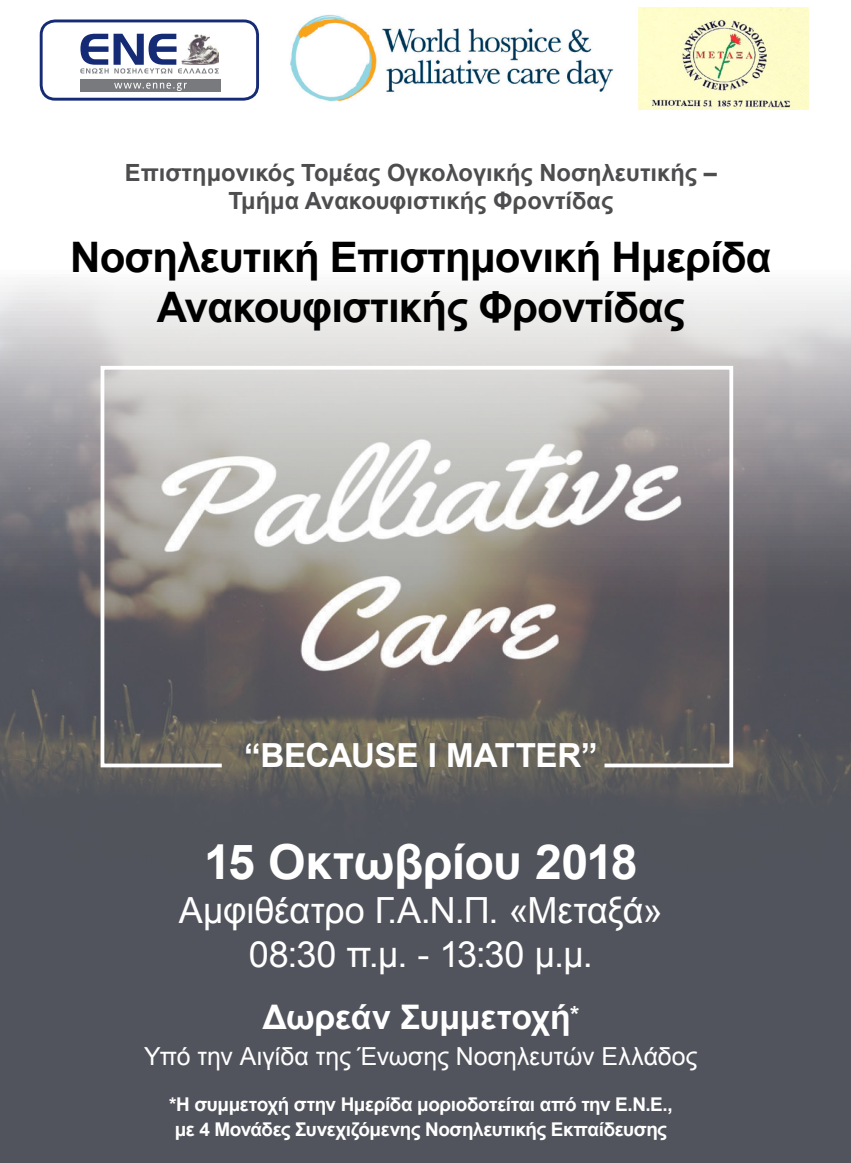
<style>
.page{position:relative;width:851px;height:1163px;background:#fff}
.page>*{position:absolute;margin:0;border:0;box-sizing:border-box;transform-origin:0 0}
.t1{font:700 48.25px "Arial";letter-spacing:-.015em;color:#fff}
.t2{font:700 42px/50.5px "Arial";letter-spacing:-.02em;color:#000;text-align:center}
.t3{font:36px/44.4px "Arial";letter-spacing:-.005em;color:#fff;text-align:center}
.t4{font:700 33.88px "Arial";letter-spacing:-.01em;color:#fff}
.t5{font:700 33.12px "Arial";letter-spacing:-.01em;color:#fff}
.t6{font:24.88px "Arial";letter-spacing:-.005em;color:#fff}
.t7{font:700 23.75px/28.4px "Arial";color:#4d4d4f;text-align:center}
.t8{font:700 19px/24.6px "Arial";letter-spacing:-.025em;color:#fff}
</style>
<div class="page">
<img style="left:0;top:281px;width:850px;height:881px">
<div style="left:40px;top:19px;width:219px;height:82px;border:3px solid #162b75;border-radius:14px"></div>
<svg style="left:80px;top:34px;width:139px;height:39px"></svg>
<div style="left:80px;top:79px;width:140px;height:13px;background:#797a7d"></div>
<svg style="left:114px;top:83px;width:73px;height:8px"></svg>
<img style="left:290px;top:15px;width:323px;height:87px">
<img style="left:638px;top:7px;width:170px;height:103px">
<svg style="left:99px;top:364px;width:636px;height:405px;background:#9a9694"></svg>
<p class="t7" style="left:125px;top:159px;width:593px">Επιστημονικός Τομέας Ογκολογικής Νοσηλευτικής –<br>Τμήμα Ανακουφιστικής Φροντίδας</p>
<h2 class="t2" style="left:70px;top:233px;width:703px">Νοσηλευτική Επιστημονική Ημερίδα<br>Ανακουφιστικής Φροντίδας</h2>
<h3 class="t5" style="left:244px;top:733px;width:355px">“BECAUSE I MATTER”</h3>
<h1 class="t1" style="left:204px;top:829px;width:435px">15 Οκτωβρίου 2018</h1>
<h3 class="t3" style="left:179px;top:888px;width:485px">Αμφιθέατρο Γ.Α.Ν.Π. «Μεταξά»<br>08:30 π.μ. - 13:30 μ.μ.</h3>
<h3 class="t4" style="left:262px;top:994px;width:318px">Δωρεάν Συμμετοχή<sup>*</sup></h3>
<h3 class="t6" style="left:144px;top:1040px;width:555px">Υπό την Αιγίδα της Ένωσης Νοσηλευτών Ελλάδος</h3>
<p class="t8" style="left:169px;top:1092px;width:505px">*Η συμμετοχή στην Ημερίδα μοριοδοτείται από την Ε.Ν.Ε., με 4 Μονάδες Συνεχιζόμενης Νοσηλευτικής Εκπαίδευσης</p>
</div>
